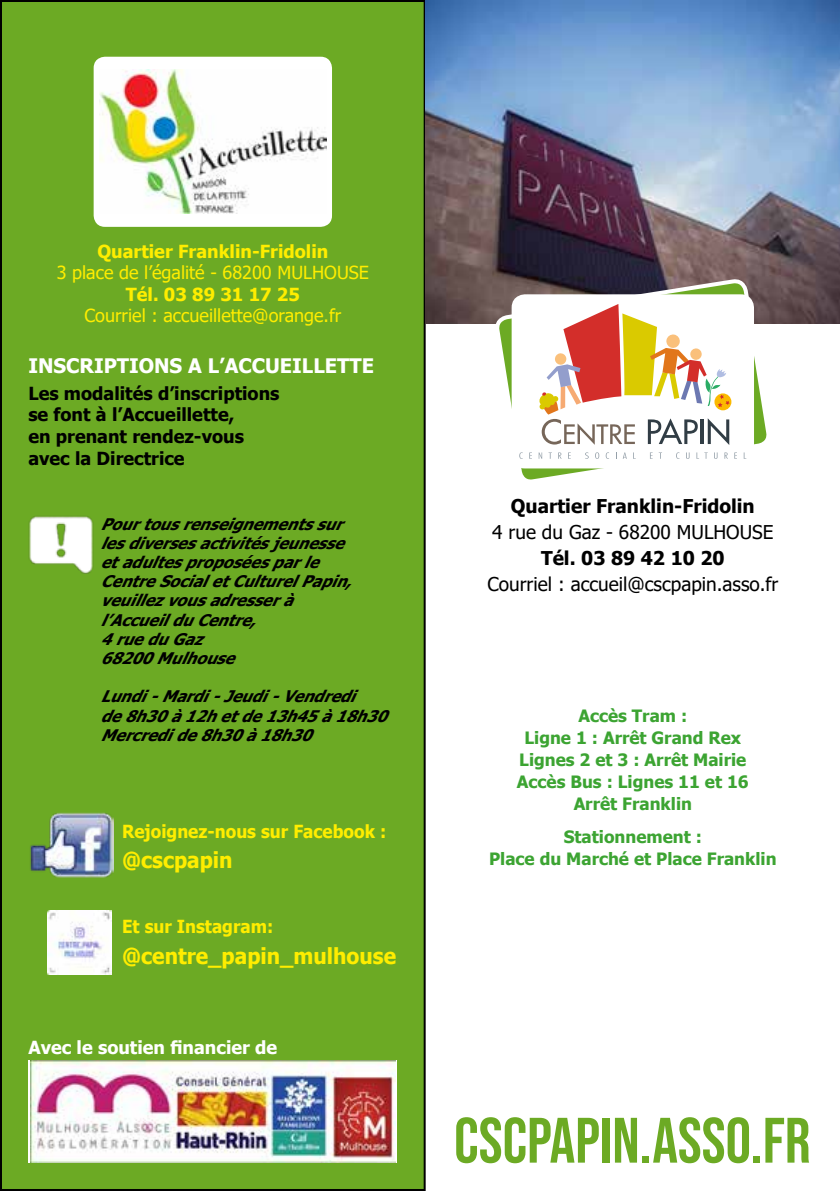
<style>
.page{position:relative;width:840px;height:1191px;background:#fff}
.page>*{position:absolute;margin:0;border:0;box-sizing:border-box;transform-origin:0 0}
.t1{font:64px "Bebas Neue";color:#6caa24}
.t2{font:700 22px "Tahoma";color:#ffed00;scale:.95 1}
.t3{font:700 20px "Tahoma";color:#fff}
.t4{font:19px "Tahoma";color:#000}
.t5{font:700 19px "Tahoma";color:#000}
.t6{font:700 18px/21.6px "Tahoma";color:#000}
.t7{font:18px "Tahoma";color:#ffed00}
.t8{font:700 18px "Tahoma";color:#ffed00;scale:.95 1}
.t9{font:700 18px "Tahoma";color:#ffed00}
.t10{font:700 18px "Tahoma";color:#fff}
.t11{font:700 17px/22px "Tahoma";color:#3ca432;text-align:center}
.t12{font:italic 700 16px/19.2px "Tahoma";color:#000}
</style>
<div class="page">
<div style="left:1px;top:1px;width:423px;height:1189px;background:#6caa24"></div>
<img style="left:29px;top:516px;width:64px;height:58px">
<div style="left:94px;top:57px;width:238px;height:170px;background:#fff;border-radius:11px"></div>
<img style="left:99px;top:70px;width:227px;height:144px">
<img style="left:30px;top:1060px;width:365px;height:102px">
<img style="left:425px;top:0;width:414px;height:323px">
<svg style="left:495px;top:240px;width:274px;height:240px"></svg>
<div style="left:513px;top:296px;width:238px;height:170px;background:#fff;border-radius:11px"></div>
<svg style="left:714px;top:393px;width:17px;height:17px"></svg>
<svg style="left:539px;top:304px;width:190px;height:141px"></svg>
<svg style="left:519px;top:452px;width:3px;height:7px"></svg>
<svg style="left:538px;top:452px;width:4px;height:7px"></svg>
<svg style="left:548px;top:452px;width:3px;height:7px"></svg>
<svg style="left:558px;top:452px;width:3px;height:7px"></svg>
<svg style="left:585px;top:452px;width:3px;height:7px"></svg>
<svg style="left:595px;top:452px;width:4px;height:7px"></svg>
<svg style="left:605px;top:452px;width:3px;height:7px"></svg>
<svg style="left:622px;top:452px;width:4px;height:7px"></svg>
<svg style="left:686px;top:452px;width:3px;height:7px"></svg>
<svg style="left:696px;top:452px;width:2px;height:7px"></svg>
<svg style="left:704px;top:452px;width:3px;height:7px"></svg>
<svg style="left:714px;top:452px;width:3px;height:7px"></svg>
<svg style="left:724px;top:452px;width:3px;height:7px"></svg>
<svg style="left:734px;top:452px;width:2px;height:7px"></svg>
<svg style="left:743px;top:452px;width:3px;height:7px"></svg>
<div style="left:511px;top:294px;width:242px;height:174px;border:4px solid #fff;border-radius:11px"></div>
<img style="left:30px;top:813px;width:83px;height:64px">
<img style="left:47px;top:910px;width:65px;height:64px">
<p class="t9" style="left:97px;top:238px;width:232px">Quartier Franklin-Fridolin</p>
<p class="t7" style="left:57px;top:261px;width:314px">3 place de l’égalité - 68200 MULHOUSE</p>
<p class="t9" style="left:126px;top:282px;width:175px">Tél. 03 89 31 17 25</p>
<p class="t7" style="left:84px;top:304px;width:258px">Courriel : accueillette@orange.fr</p>
<p class="t3" style="left:28px;top:351px;width:347px">INSCRIPTIONS A L’ACCUEILLETTE</p>
<p class="t6" style="left:28px;top:383px;width:252px">Les modalités d’inscriptions se font à l’Accueillette,<br>en prenant rendez-vous avec la Directrice</p>
<p class="t12" style="left:100px;top:515px;width:263px">Pourtousrenseignementssur lesdiversesactivitésjeunesse etadultesproposéesparle<br>CentreSocialetCulturelPapin, veuillezvousadresserà l’AccueilduCentre,<br>4rueduGaz<br>68200Mulhouse</p>
<p class="t12" style="left:100px;top:687px;width:298px">Lundi-Mardi-Jeudi-Vendredi de8h30à12hetde13h45à18h30<br>Mercredide8h30à18h30</p>
<p class="t8" style="left:122px;top:818px;width:279px">Rejoignez-nous sur Facebook :</p>
<h2 class="t2" style="left:122px;top:844px;width:118px">@cscpapin</h2>
<p class="t8" style="left:122px;top:914px;width:161px">Et sur Instagram:</p>
<h2 class="t2" style="left:122px;top:940px;width:290px">@centre_papin_mulhouse</h2>
<p class="t10" style="left:28px;top:1035px;width:250px">Avec le soutien financier de</p>
<p class="t5" style="left:510px;top:492px;width:245px">Quartier Franklin-Fridolin</p>
<p class="t4" style="left:492px;top:519px;width:283px">4 rue du Gaz - 68200 MULHOUSE</p>
<p class="t5" style="left:540px;top:544px;width:185px">Tél. 03 89 42 10 20</p>
<p class="t4" style="left:487px;top:571px;width:292px">Courriel : accueil@cscpapin.asso.fr</p>
<p class="t11" style="left:516px;top:705px;width:233px">Accès Tram :<br>Ligne 1 : Arrêt Grand Rex<br>Lignes 2 et 3 : Arrêt Mairie<br>Accès Bus : Lignes 11 et 16<br>Arrêt Franklin</p>
<p class="t11" style="left:489px;top:826px;width:289px">Stationnement :<br>Place du Marché et Place Franklin</p>
<h1 class="t1" style="left:454px;top:1104px;width:358px">CSCPAPIN.ASSO.FR</h1>
</div>
